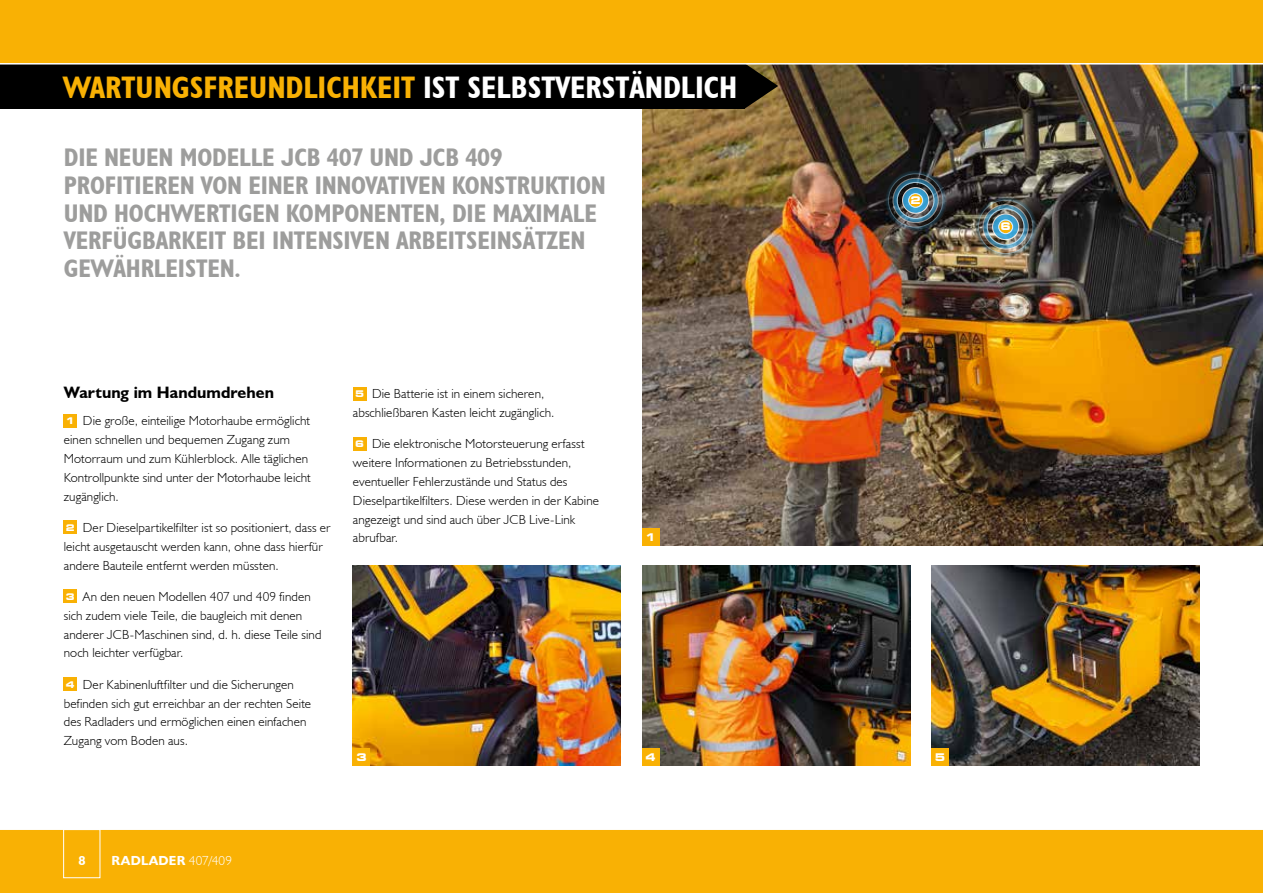
<style>
.page{position:relative;width:1263px;height:893px;background:#fff}
.page>*{position:absolute;margin:0;border:0;box-sizing:border-box;transform-origin:0 0}
.t1{font:700 condensed 31.2px "JCB Euro";color:#f9b104}
.t2{font:700 condensed 25.5px/27.8px "JCB Euro";letter-spacing:-.005em;color:#9d9d9c}
.t3{font:700 16.5px "JCB Euro";color:#000}
.t4{font:300 13.2px/18.8px "JCB Euro";letter-spacing:.01em;color:#000}
.t5{font:700 13.2px "JCB Euro";letter-spacing:.02em;color:#fff}
.t6{font:700 expanded 10.5px "Square 721 BT";color:#fff}
.s1{color:#fff}
.s2{font-family:"Square 721 BT";font-weight:700;font-stretch:expanded;font-size:9.15px;color:#fff}
.s3{font-weight:300}
</style>
<div class="page">
<img style="left:642px;top:65px;width:621px;height:481px">
<img style="left:931px;top:566px;width:268px;height:199px">
<img style="left:642px;top:566px;width:268px;height:199px">
<img style="left:353px;top:566px;width:268px;height:199px">
<svg style="left:744px;top:65px;width:34px;height:44px"></svg>
<div style="left:0;top:52px;width:744px;height:57px;background:#000"></div>
<div style="left:931px;top:748px;width:17px;height:17px;background:#f9b104"></div>
<div style="left:64px;top:414px;width:13px;height:13px;background:#f9b104"></div>
<div style="left:64px;top:521px;width:13px;height:13px;background:#f9b104"></div>
<div style="left:64px;top:590px;width:13px;height:13px;background:#f9b104"></div>
<div style="left:64px;top:677px;width:13px;height:14px;background:#f9b104"></div>
<div style="left:353px;top:748px;width:17px;height:17px;background:#f9b104"></div>
<div style="left:642px;top:748px;width:17px;height:17px;background:#f9b104"></div>
<div style="left:642px;top:529px;width:17px;height:17px;background:#f9b104"></div>
<img style="left:883px;top:169px;width:65px;height:63px">
<img style="left:973px;top:195px;width:65px;height:63px">
<div style="left:353px;top:387px;width:13px;height:13px;background:#f9b104"></div>
<div style="left:353px;top:437px;width:13px;height:13px;background:#f9b104"></div>
<div style="left:0;top:829px;width:1263px;height:64px;background:#f9b104"></div>
<div style="left:63px;top:829px;width:37px;height:49px;border:1px solid #fff"></div>
<hr style="left:0;top:828px;width:1263px;height:2px;background:#fff">
<div style="left:0;top:0;width:1263px;height:64px;background:#f9b104"></div>
<hr style="left:0;top:63px;width:1263px;height:2px;background:#fff">
<h1 class="t1" style="left:63px;top:68px;width:676px">WARTUNGSFREUNDLICHKEIT <span class="s1">IST SELBSTVERSTÄNDLICH</span></h1>
<h2 class="t2" style="left:64px;top:143px;width:543px">DIE NEUEN MODELLE JCB 407 UND JCB 409<br>PROFITIEREN VON EINER INNOVATIVEN KONSTRUKTION UND HOCHWERTIGEN KOMPONENTEN, DIE MAXIMALE VERFÜGBARKEIT BEI INTENSIVEN ARBEITSEINSÄTZEN GEWÄHRLEISTEN.</h2>
<p class="t3" style="left:64px;top:382px;width:212px">Wartung im Handumdrehen</p>
<p class="t4" style="left:64px;top:411px;width:248px"><span class="s2">1</span> Die große, einteilige Motorhaube ermöglicht einen schnellen und bequemen Zugang zum Motorraum und zum Kühlerblock. Alle täglichen Kontrollpunkte sind unter der Motorhaube leicht zugänglich.</p>
<p class="t4" style="left:64px;top:518px;width:268px"><span class="s2">2</span> Der Dieselpartikelfilter ist so positioniert, dass er leicht ausgetauscht werden kann, ohne dass hierfür andere Bauteile entfernt werden müssten.</p>
<p class="t4" style="left:64px;top:587px;width:259px"><span class="s2">3</span> An den neuen Modellen 407 und 409 finden sich zudem viele Teile, die baugleich mit denen anderer JCB-Maschinen sind, d. h. diese Teile sind noch leichter verfügbar.</p>
<p class="t4" style="left:64px;top:675px;width:249px"><span class="s2">4</span> Der Kabinenluftfilter und die Sicherungen befinden sich gut erreichbar an der rechten Seite des Radladers und ermöglichen einen einfachen Zugang vom Boden aus.</p>
<p class="t4" style="left:353px;top:384px;width:203px"><span class="s2">5</span> Die Batterie ist in einem sicheren, abschließbaren Kasten leicht zugänglich.</p>
<p class="t4" style="left:353px;top:434px;width:248px"><span class="s2">6</span> Die elektronische Motorsteuerung erfasst weitere Informationen zu Betriebsstunden, eventueller Fehlerzustände und Status des Dieselpartikelfilters. Diese werden in der Kabine angezeigt und sind auch über JCB Live‑Link abrufbar.</p>
<p class="t6" style="left:645px;top:531px;width:12px">1</p>
<p class="t5" style="left:78px;top:852px;width:9px">8</p>
<p class="t5" style="left:112px;top:852px;width:122px">RADLADER <span class="s3">407/409</span></p>
<p class="t6" style="left:356px;top:751px;width:12px">3</p>
<p class="t6" style="left:645px;top:751px;width:12px">4</p>
<p class="t6" style="left:910px;top:194px;width:12px">2</p>
<p class="t6" style="left:1000px;top:220px;width:12px">6</p>
<p class="t6" style="left:935px;top:751px;width:12px">5</p>
</div>
